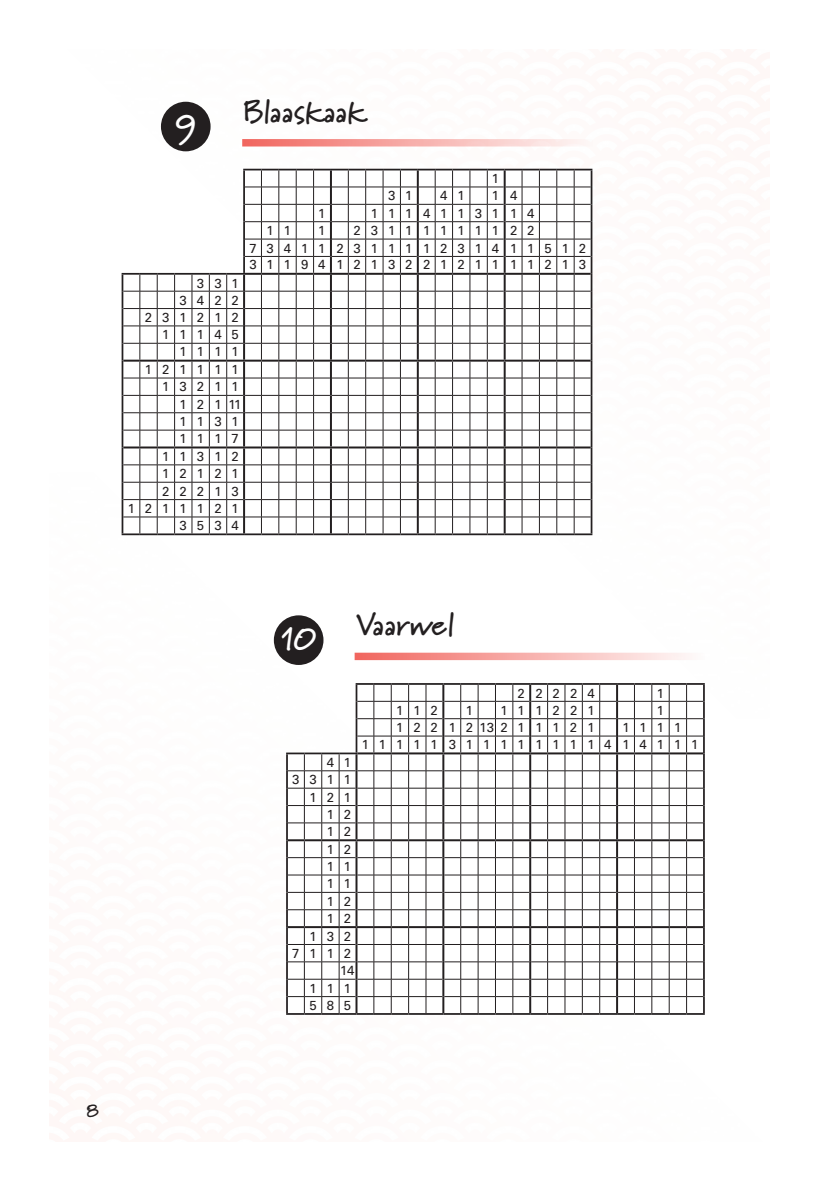
<style>
.page{position:relative;width:819px;height:1191px;background:#fff}
.page>*{position:absolute;margin:0;border:0;box-sizing:border-box;transform-origin:0 0}
.t1{font:700 35px "Marydale MD";color:#fff}
.t2{font:700 31.5px "Marydale MD";letter-spacing:.005em;color:#231f20}
.t3{font:700 19.25px "Marydale MD";color:#231f20}
.t4{font:13.12px/17.3px "Univers LT Std";letter-spacing:.765em;color:#231f20}
.t5{font:13.12px/17.3px "Univers LT Std";letter-spacing:.74em;color:#231f20;text-align:right}
.t6{font:13.12px "Univers LT Std";letter-spacing:.735em;color:#231f20}
.s1{font-size:35px;color:#fff}
</style>
<div class="page">
<img style="left:121px;top:101px;width:584px;height:617px">
<div style="left:161px;top:102px;width:49px;height:49px;background:#231f20;border-radius:50%"></div>
<div style="left:274px;top:615px;width:49px;height:50px;background:#231f20;border-radius:50%"></div>
<svg style="left:122px;top:169px;width:470px;height:366px"></svg>
<svg style="left:286px;top:683px;width:418px;height:331px"></svg>
<svg style="left:245px;top:142px;width:345px;height:1px"></svg>
<div style="left:242px;top:139px;width:351px;height:7px;border:2px solid #f1665f"></div>
<svg style="left:357px;top:655px;width:345px;height:2px"></svg>
<div style="left:354px;top:652px;width:351px;height:8px;border:2px solid #f1665f"></div>
<p class="t1" style="left:175px;top:104px;width:22px">9</p>
<p class="t2" style="left:243px;top:92px;width:124px">Blaaskaak</p>
<p class="t4" style="left:492px;top:170px;width:9px">1</p>
<p class="t4" style="left:388px;top:187px;width:26px">3 1</p>
<p class="t4" style="left:440px;top:187px;width:26px">4 1</p>
<p class="t4" style="left:492px;top:187px;width:27px">1 4</p>
<p class="t4" style="left:318px;top:204px;width:9px">1</p>
<p class="t4" style="left:371px;top:204px;width:165px">1114113114</p>
<p class="t4" style="left:249px;top:222px;width:338px;text-indent:104px">23111111122<br>73411231111231411512<br>31194121322121111213</p>
<p class="t4" style="left:266px;top:222px;width:26px">1 1</p>
<p class="t4" style="left:318px;top:222px;width:9px">1</p>
<p class="t4" style="left:128px;top:274px;width:115px;text-align:right">331<br>3422<br>231212<br>11145<br>1111<br>121111<br>13211<br>1 2 111<br>1131<br>1117<br>11312<br>12121<br>22213<br>1211121<br>3534</p>
<p class="t2" style="left:281px;top:606px;width:174px"><span class="s1">10</span> Vaarwel</p>
<p class="t4" style="left:517px;top:684px;width:79px">22224</p>
<p class="t4" style="left:656px;top:684px;width:9px">1</p>
<p class="t5" style="left:292px;top:754px;width:64px">4 1<br>3311<br>121<br>1 2<br>1 2<br>1 2<br>1 1<br>1 1<br>1 2<br>1 2<br>132<br>7112<br>14<br>111<br>585</p>
<p class="t4" style="left:396px;top:701px;width:43px">112</p>
<p class="t4" style="left:465px;top:701px;width:9px">1</p>
<p class="t4" style="left:500px;top:701px;width:96px">111221</p>
<p class="t4" style="left:656px;top:701px;width:9px">1</p>
<p class="t6" style="left:396px;top:719px;width:200px">1221213211121</p>
<p class="t4" style="left:362px;top:719px;width:338px;text-indent:260px">1111<br>11111311111111414111</p>
<p class="t3" style="left:87px;top:1098px;width:14px">8</p>
</div>
